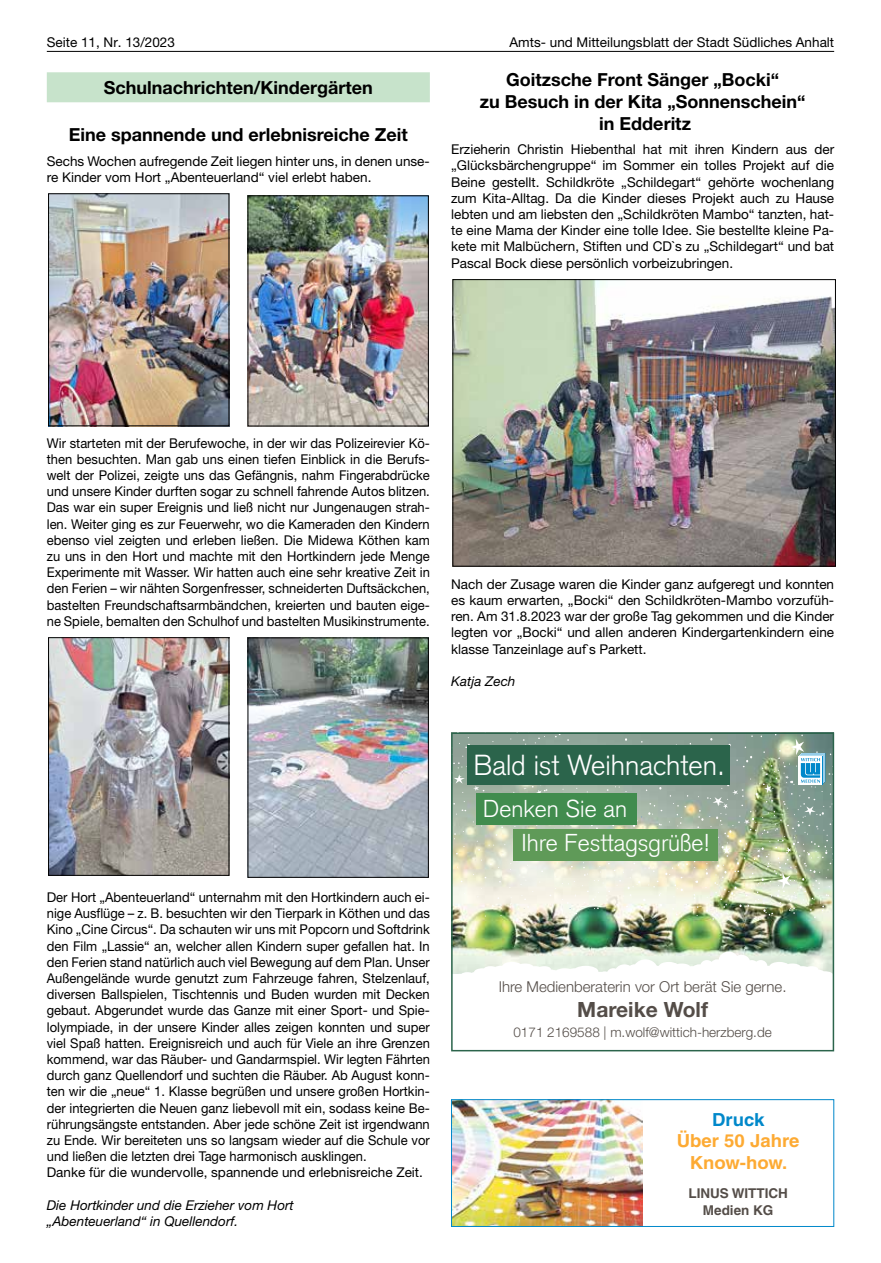
<style>
.page{position:relative;width:881px;height:1263px;background:#fff}
.page>*{position:absolute;margin:0;border:0;box-sizing:border-box;transform-origin:0 0}
.t1{font:300 28.5px "Akzidenz Grotesk";color:#fff}
.t2{font:300 24px/33.5px "Akzidenz Grotesk";color:#fff}
.t3{font:700 21px "Helvetica Neue LT";color:#544d48}
.t4{font:700 18px/21.6px "Helvetica Neue LT";color:#000;text-align:center}
.t5{font:700 18px/21.6px "Helvetica LT";color:#fdaa33;text-align:center}
.t6{font:700 18px "Helvetica LT";color:#0088ca}
.t7{font:300 15px "Helvetica Neue LT";color:#544d48}
.t8{font:13.5px/16.2px "Helvetica Neue LT";color:#000;text-align:justify}
.t9{font:13.5px/16.2px "Helvetica Neue LT";color:#000;text-align:justify;scale:.96 1}
.t10{font:italic 13.5px/16.2px "Helvetica Neue LT";color:#000}
.t11{font:300 13.5px "Helvetica Neue LT";color:#544d48}
.t12{font:700 13.5px/16.2px "Helvetica LT";color:#544d48;text-align:center}
</style>
<div class="page">
<hr style="left:47px;top:51px;width:786px;height:1px;background:#000">
<img style="left:454px;top:281px;width:379px;height:283px">
<div style="left:452px;top:279px;width:383px;height:287px;border:1px solid #000"></div>
<div style="left:47px;top:72px;width:382px;height:30px;background:#c7e3cb"></div>
<img style="left:50px;top:195px;width:177px;height:229px">
<div style="left:48px;top:193px;width:181px;height:233px;border:1px solid #000"></div>
<img style="left:249px;top:198px;width:177px;height:226px">
<img style="left:50px;top:639px;width:177px;height:234px">
<div style="left:48px;top:637px;width:181px;height:238px;border:1px solid #000"></div>
<img style="left:249px;top:640px;width:177px;height:235px">
<img style="left:454px;top:920px;width:376px;height:31px">
<svg style="left:454px;top:951px;width:376px;height:23px"></svg>
<img style="left:451px;top:732px;width:382px;height:188px">
<img style="left:453px;top:1101px;width:189px;height:124px">
<div style="left:451px;top:1099px;width:382px;height:128px;border:1px solid #0088ca"></div>
<p class="t8" style="left:47px;top:34px;width:130px">Seite 11, Nr. 13/2023</p>
<p class="t8" style="left:509px;top:34px;width:326px">Amts- und Mitteilungsblatt der Stadt Südliches Anhalt</p>
<h3 class="t4" style="left:479px;top:69px;width:327px">Goitzsche Front Sänger „Bocki“<br>zu Besuch in der Kita „Sonnenschein“ in Edderitz</h3>
<p class="t8" style="left:451px;top:141px;width:384px">Erzieherin Christin Hiebenthal hat mit ihren Kindern aus der „Glücksbärchengruppe“ im Sommer ein tolles Projekt auf die Beine gestellt. Schildkröte „Schildegart“ gehörte wochenlang zum Kita-Alltag. Da die Kinder dieses Projekt auch zu Hause lebten und am liebsten den „Schildkröten Mambo“ tanzten, hat&shy;te eine Mama der Kinder eine tolle Idee. Sie bestellte kleine Pa&shy;kete mit Malbüchern, Stiften und CD`s zu „Schildegart“ und bat Pascal Bock diese persönlich vorbeizubringen.</p>
<h3 class="t4" style="left:104px;top:76px;width:271px">Schulnachrichten/Kindergärten</h3>
<h3 class="t4" style="left:69px;top:123px;width:340px">Eine spannende und erlebnisreiche Zeit</h3>
<p class="t8" style="left:47px;top:153px;width:384px">Sechs Wochen aufregende Zeit liegen hinter uns, in denen unse&shy;re Kinder vom Hort „Abenteuerland“ viel erlebt haben.</p>
<p class="t9" style="left:47px;top:434px;width:400px">Wir starteten mit der Berufewoche, in der wir das Polizeirevier Kö&shy;then besuchten. Man gab uns einen tiefen Einblick in die Berufs&shy;welt der Polizei, zeigte uns das Gefängnis, nahm Fingerabdrücke und unsere Kinder durften sogar zu schnell fahrende Autos blitzen.<br>Das war ein super Ereignis und ließ nicht nur Jungenaugen strah&shy;len. Weiter ging es zur Feuerwehr, wo die Kameraden den Kindern ebenso viel zeigten und erleben ließen. Die Midewa Köthen kam zu uns in den Hort und machte mit den Hortkindern jede Menge Experimente mit Wasser. Wir hatten auch eine sehr kreative Zeit in den Ferien – wir nähten Sorgenfresser, schneiderten Duftsäckchen, bastelten Freundschaftsarmbändchen, kreierten und bauten eige&shy;ne Spiele, bemalten den Schulhof und bastelten Musikinstrumente.</p>
<p class="t8" style="left:451px;top:576px;width:384px">Nach der Zusage waren die Kinder ganz aufgeregt und konnten es kaum erwarten, „Bocki“ den Schildkröten-Mambo vorzufüh&shy;ren. Am 31.8.2023 war der große Tag gekommen und die Kinder legten vor „Bocki“ und allen anderen Kindergartenkindern eine klasse Tanzeinlage auf`s Parkett.</p>
<p class="t10" style="left:451px;top:673px;width:66px">Katja Zech</p>
<p class="t8" style="left:47px;top:889px;width:384px;text-align:left">Der Hort „Abenteuerland“ unternahm mit den Hortkindern auch ei&shy;nige Ausflüge – z. B. besuchten wir den Tierpark in Köthen und das Kino „Cine Circus“. Da schauten wir uns mit Popcorn und Softdrink den Film „Lassie“ an, welcher allen Kindern super gefallen hat. In den Ferien stand natürlich auch viel Bewegung auf dem Plan. Unser Außengelände wurde genutzt zum Fahrzeuge fahren, Stelzenlauf, diversen Ballspielen, Tischtennis und Buden wurden mit Decken gebaut. Abgerundet wurde das Ganze mit einer Sport- und Spie&shy;lolympiade, in der unsere Kinder alles zeigen konnten und super viel Spaß hatten. Ereignisreich und auch für Viele an ihre Grenzen kommend, war das Räuber- und Gandarmspiel. Wir legten Fährten durch ganz Quellendorf und suchten die Räuber. Ab August konn&shy;ten wir die „neue“ 1. Klasse begrüßen und unsere großen Hortkin&shy;der integrierten die Neuen ganz liebevoll mit ein, sodass keine Be&shy;rührungsängste entstanden. Aber jede schöne Zeit ist irgendwann zu Ende. Wir bereiteten uns so langsam wieder auf die Schule vor und ließen die letzten drei Tage harmonisch ausklingen.<br>Danke für die wundervolle, spannende und erlebnisreiche Zeit.</p>
<p class="t10" style="left:47px;top:1197px;width:248px">Die Hortkinder und die Erzieher vom Hort „Abenteuerland“ in Quellendorf.</p>
<h1 class="t1" style="left:474px;top:748px;width:252px">Bald ist Weihnachten.</h1>
<h2 class="t2" style="left:521px;top:792px;width:190px;text-indent:-38px">Denken Sie an<br>Ihre Festtagsgrüße!</h2>
<p class="t7" style="left:498px;top:977px;width:289px">Ihre Medienberaterin vor Ort berät Sie gerne.</p>
<h3 class="t3" style="left:577px;top:996px;width:132px">Mareike Wolf</h3>
<p class="t11" style="left:513px;top:1023px;width:260px">0171 2169588 | m.wolf@wittich-herzberg.de</p>
<h3 class="t6" style="left:711px;top:1108px;width:54px">Druck</h3>
<h3 class="t5" style="left:676px;top:1130px;width:124px">Über 50 Jahre<br>Know-how.</h3>
<p class="t12" style="left:688px;top:1185px;width:101px">LINUS WITTICH<br>Medien KG</p>
</div>
